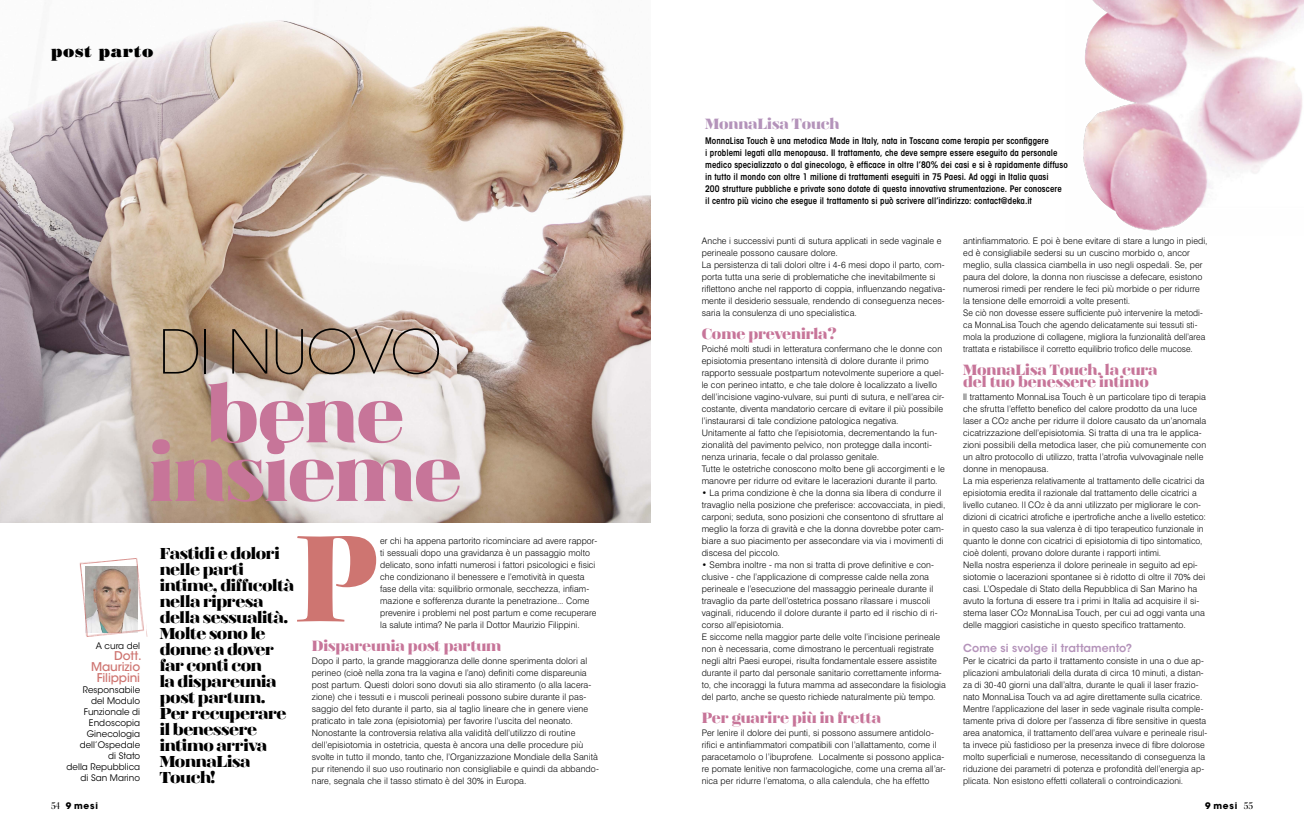
<style>
.page{position:relative;width:1304px;height:837px;background:#fff}
.page>*{position:absolute;margin:0;border:0;box-sizing:border-box;transform-origin:0 0}
.t1{font:129.1px "Kepler Std Black Ext Disp";color:#ce7571;scale:.92 1}
.t2{font:79.8px/58.6px "Magnel";letter-spacing:-.02em;color:#c77599;text-align:center}
.t3{font:200 60px "ITC Avant Garde Std";letter-spacing:-.015em;color:#000}
.t4{font:17px "Bodoni Std Poster";letter-spacing:.04em;color:#000}
.t5{font:16px/16px "Magnel";letter-spacing:-.025em;color:#000}
.t6{font:15px/12px "Magnel";letter-spacing:-.005em;color:#c77599}
.t7{font:15px "Magnel";letter-spacing:-.005em;color:#b493ba}
.t8{font:500 12px/11px "ITC Avant Garde Std";letter-spacing:-.01em;color:#ce7571;text-align:right}
.t9{font:600 11px "ITC Avant Garde Std";letter-spacing:.005em;color:#b493ba}
.t10{font:300 9px/12px "Swiss 721 BT";letter-spacing:.01em;color:#000}
.t11{font:600 condensed 9px/12px "ITC Avant Garde Std";letter-spacing:.01em;color:#000}
.t12{font:9px/11px "ITC Avant Garde Std";letter-spacing:.005em;color:#000;text-align:right}
.t13{font:700 9px "ITC Avant Garde Std";letter-spacing:.09em;color:#000}
.s1{font-size:7px}
.s2{font-family:"Kepler Std Medium Ext Disp";font-weight:400;font-size:10.5px}
</style>
<div class="page">
<img style="left:1083px;top:0;width:221px;height:231px">
<img style="left:0;top:20px;width:650px;height:502px">
<img style="left:79px;top:558px;width:68px;height:79px">
<h3 class="t4" style="left:51px;top:40px;width:104px">post parto</h3>
<h3 class="t3" style="left:159px;top:316px;width:285px">DI NUOVO</h3>
<h2 class="t2" style="left:149px;top:385px;width:315px">bene insieme</h2>
<p class="t12" style="left:96px;top:640px;width:46px">A cura del</p>
<h3 class="t8" style="left:91px;top:650px;width:52px">Dott.<br>Maurizio<br>Filippini</h3>
<p class="t12" style="left:67px;top:684px;width:75px">Responsabile<br>del Modulo<br>Funzionale di<br>Endoscopia<br>Ginecologia dell’Ospedale<br>di Stato<br>della Repubblica di San Marino</p>
<h1 class="t1" style="left:295px;top:503px;width:94px">P</h1>
<p class="t10" style="left:380px;top:534px;width:219px">er chi ha appena partorito ricominciare ad avere rappor&shy;ti sessuali dopo una gravidanza è un passaggio molto delicato, sono infatti numerosi i fattori psicologici e fisici che condizionano il benessere e l’emotività in questa fase della vita: squilibrio ormonale, secchezza, infiam&shy;mazione e sofferenza durante la penetrazione... Come prevenire i problemi nel post partum e come recuperare la salute intima? Ne parla il Dottor Maurizio Filippini.</p>
<h3 class="t6" style="left:312px;top:639px;width:191px">Dispareunia post partum</h3>
<p class="t10" style="left:312px;top:654px;width:289px">Dopo il parto, la grande maggioranza delle donne sperimenta dolori al perineo (cioè nella zona tra la vagina e l’ano) definiti come dispareunia post partum. Questi dolori sono dovuti sia allo stiramento (o alla lacera&shy;zione) che i tessuti e i muscoli perineali possono subire durante il pas&shy;saggio del feto durante il parto, sia al taglio lineare che in genere viene praticato in tale zona (episiotomia) per favorire l’uscita del neonato.<br>Nonostante la controversia relativa alla validità dell’utilizzo di routine dell’episiotomia in ostetricia, questa è ancora una delle procedure più svolte in tutto il mondo, tanto che, l’Organizzazione Mondiale della Sanità pur ritenendo il suo uso routinario non consigliabile e quindi da abbando&shy;nare, segnala che il tasso stimato è del 30% in Europa.</p>
<h3 class="t5" style="left:160px;top:545px;width:136px">Fastidi e dolori nelle parti intime, difficoltà nella ripresa della sessualità.<br>Molte sono le donne a dover far conti con<br>la dispareunia post partum.<br>Per recuperare il benessere intimo arriva<br>MonnaLisa<br>Touch!</h3>
<h3 class="t7" style="left:705px;top:114px;width:136px">MonnaLisa Touch</h3>
<p class="t11" style="left:705px;top:135px;width:364px">MonnaLisa Touch è una metodica Made in Italy, nata in Toscana come terapia per sconfiggere<br>i problemi legati alla menopausa. Il trattamento, che deve sempre essere eseguito da personale medico specializzato o dal ginecologo, è efficace in oltre l’80% dei casi e si è rapidamente diffuso in tutto il mondo con oltre 1 milione di trattamenti eseguiti in 75 Paesi. Ad oggi in Italia quasi<br>200 strutture pubbliche e private sono dotate di questa innovativa strumentazione. Per conoscere il centro più vicino che esegue il trattamento si può scrivere all’indirizzo: contact@deka.it</p>
<p class="t10" style="left:702px;top:234px;width:245px">Anche i successivi punti di sutura applicati in sede vaginale e perineale possono causare dolore.<br>La persistenza di tali dolori oltre i 4-6 mesi dopo il parto, com&shy;porta tutta una serie di problematiche che inevitabilmente si riflettono anche nel rapporto di coppia, influenzando negativa&shy;mente il desiderio sessuale, rendendo di conseguenza neces&shy;saria la consulenza di uno specialistica.</p>
<h3 class="t6" style="left:702px;top:327px;width:137px">Come prevenirla?</h3>
<p class="t10" style="left:702px;top:342px;width:245px">Poiché molti studi in letteratura confermano che le donne con episiotomia presentano intensità di dolore durante il primo rapporto sessuale postpartum notevolmente superiore a quel&shy;le con perineo intatto, e che tale dolore è localizzato a livello dell’incisione vagino-vulvare, sui punti di sutura, e nell’area cir&shy;costante, diventa mandatorio cercare di evitare il più possibile l’instaurarsi di tale condizione patologica negativa.<br>Unitamente al fatto che l’episiotomia, decrementando la fun&shy;zionalità del pavimento pelvico, non protegge dalla inconti&shy;nenza urinaria, fecale o dal prolasso genitale.<br>Tutte le ostetriche conoscono molto bene gli accorgimenti e le manovre per ridurre od evitare le lacerazioni durante il parto.</p>
<p class="t10" style="left:702px;top:486px;width:245px">• La prima condizione è che la donna sia libera di condurre il travaglio nella posizione che preferisce: accovacciata, in piedi, carponi; seduta, sono posizioni che consentono di sfruttare al meglio la forza di gravità e che la donna dovrebbe poter cam&shy;biare a suo piacimento per assecondare via via i movimenti di discesa del piccolo.</p>
<p class="t10" style="left:702px;top:558px;width:246px">• Sembra inoltre - ma non si tratta di prove definitive e con&shy;clusive - che l’applicazione di compresse calde nella zona perineale e l’esecuzione del massaggio perineale durante il travaglio da parte dell’ostetrica possano rilassare i muscoli vaginali, riducendo il dolore durante il parto ed il rischio di ri&shy;corso all’episiotomia.<br>E siccome nella maggior parte delle volte l’incisione perineale non è necessaria, come dimostrano le percentuali registrate negli altri Paesi europei, risulta fondamentale essere assistite durante il parto dal personale sanitario correttamente informa&shy;to, che incoraggi la futura mamma ad assecondare la fisiologia del parto, anche se questo richiede naturalmente più tempo.</p>
<h3 class="t6" style="left:702px;top:711px;width:181px">Per guarire più in fretta</h3>
<p class="t10" style="left:702px;top:726px;width:245px">Per lenire il dolore dei punti, si possono assumere antidolo&shy;rifici e antinfiammatori compatibili con l’allattamento, come il paracetamolo o l’ibuprofene. Localmente si possono applica&shy;re pomate lenitive non farmacologiche, come una crema all’ar&shy;nica per ridurre l’ematoma, o alla calendula, che ha effetto</p>
<p class="t10" style="left:963px;top:234px;width:246px">antinfiammatorio. E poi è bene evitare di stare a lungo in piedi, ed è consigliabile sedersi su un cuscino morbido o, ancor meglio, sulla classica ciambella in uso negli ospedali. Se, per paura del dolore, la donna non riuscisse a defecare, esistono numerosi rimedi per rendere le feci più morbide o per ridurre la tensione delle emorroidi a volte presenti.<br>Se ciò non dovesse essere sufficiente può intervenire la metodi&shy;ca MonnaLisa Touch che agendo delicatamente sui tessuti sti&shy;mola la produzione di collagene, migliora la funzionalità dell’area trattata e ristabilisce il corretto equilibrio trofico delle mucose.</p>
<h3 class="t6" style="left:963px;top:363px;width:196px">MonnaLisa Touch, la cura del tuo benessere intimo</h3>
<p class="t10" style="left:963px;top:390px;width:245px">Il trattamento MonnaLisa Touch è un particolare tipo di terapia che sfrutta l’effetto benefico del calore prodotto da una luce laser a CO<span class="s1">2</span> anche per ridurre il dolore causato da un’anomala cicatrizzazione dell’episiotomia. Si tratta di una tra le applica&shy;zioni possibili della metodica laser, che più comunemente con un altro protocollo di utilizzo, tratta l’atrofia vulvovaginale nelle donne in menopausa.<br>La mia esperienza relativamente al trattamento delle cicatrici da episiotomia eredita il razionale dal trattamento delle cicatrici a livello cutaneo. Il CO<span class="s1">2</span> è da anni utilizzato per migliorare le con&shy;dizioni di cicatrici atrofiche e ipertrofiche anche a livello estetico: in questo caso la sua valenza è di tipo terapeutico funzionale in quanto le donne con cicatrici di episiotomia di tipo sintomatico, cioè dolenti, provano dolore durante i rapporti intimi.<br>Nella nostra esperienza il dolore perineale in seguito ad epi&shy;siotomie o lacerazioni spontanee si è ridotto di oltre il 70% dei casi. L’Ospedale di Stato della Repubblica di San Marino ha avuto la fortuna di essere tra i primi in Italia ad acquisire il si&shy;stema laser CO<span class="s1">2</span> MonnaLisa Touch, per cui ad oggi vanta una delle maggiori casistiche in questo specifico trattamento.</p>
<p class="t9" style="left:963px;top:641px;width:171px">Come si svolge il trattamento?</p>
<p class="t10" style="left:963px;top:654px;width:246px">Per le cicatrici da parto il trattamento consiste in una o due ap&shy;plicazioni ambulatoriali della durata di circa 10 minuti, a distan&shy;za di 30-40 giorni una dall’altra, durante le quali il laser frazio&shy;nato MonnaLisa Touch va ad agire direttamente sulla cicatrice.<br>Mentre l’applicazione del laser in sede vaginale risulta comple&shy;tamente priva di dolore per l’assenza di fibre sensitive in questa area anatomica, il trattamento dell’area vulvare e perineale risul&shy;ta invece più fastidioso per la presenza invece di fibre dolorose molto superficiali e numerose, necessitando di conseguenza la riduzione dei parametri di potenza e profondità dell’energia ap&shy;plicata. Non esistono effetti collaterali o controindicazioni.</p>
<p class="t13" style="left:51px;top:799px;width:49px"><span class="s2">54</span> 9 mesi</p>
<p class="t13" style="left:1205px;top:799px;width:49px">9 mesi <span class="s2">55</span></p>
</div>
